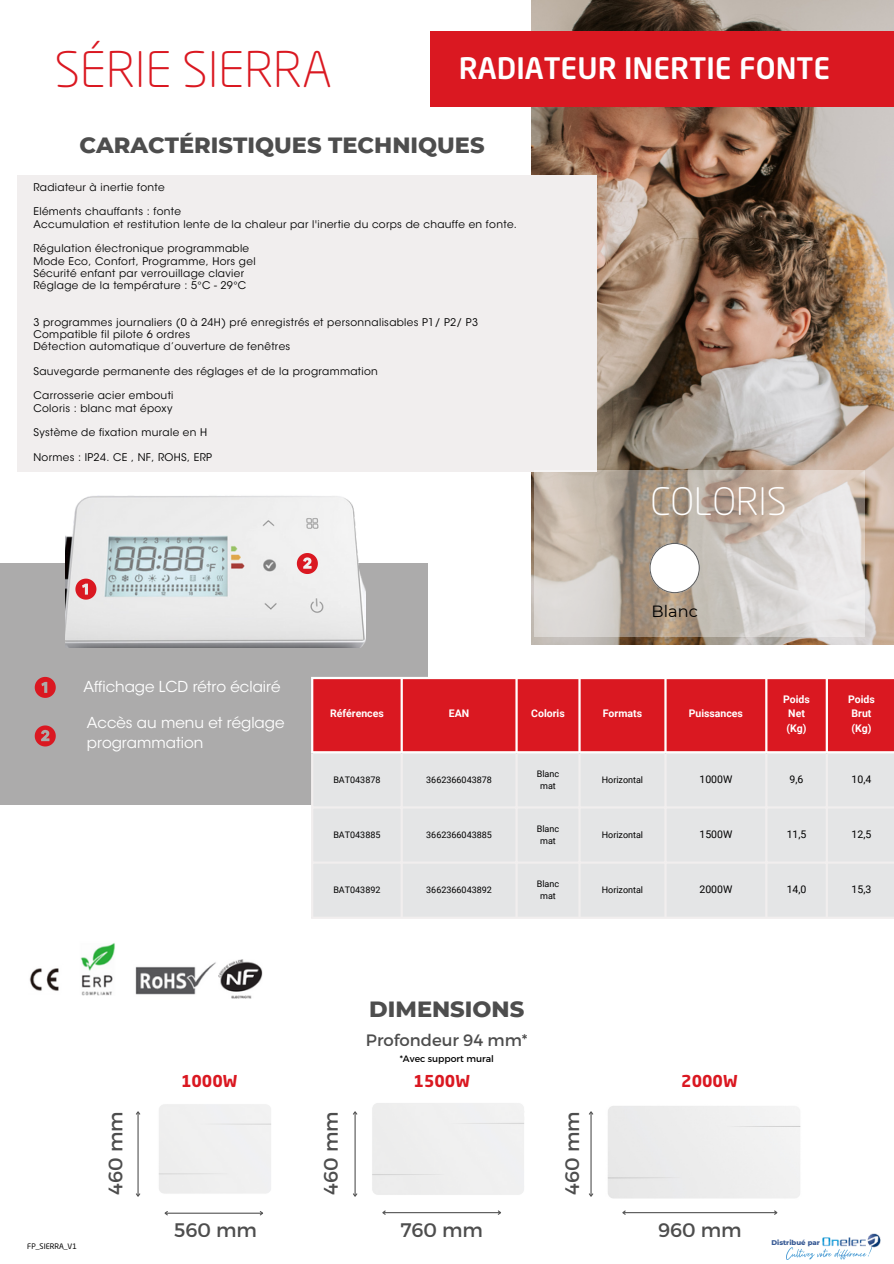
<style>
.page{position:relative;width:894px;height:1264px;background:#fff}
.page>*{position:absolute;margin:0;border:0;box-sizing:border-box;transform-origin:0 0}
.t1{font:300 48.3px "Neo Sans Pro";color:#da1821}
.t2{font:300 37.5px "Neo Sans Pro";color:#fff}
.t3{font:500 29.25px "Neo Sans Pro";color:#fff}
.t4{font:800 22.5px "Montserrat";color:#4d4d4d}
.t5{font:19.65px "Montserrat";color:#4d4d4d}
.t6{font:16.5px "Montserrat";color:#4d4d4d}
.t7{font:700 16.2px "Neo Sans Pro";color:#da1821}
.t8{font:16.2px "Montserrat";color:#000}
.t9{font:15px/20.2px "ITC Avant Garde Std";color:#fff}
.t10{font:10.5px "ITC Avant Garde Std";letter-spacing:.03em;color:#000}
.t11{font:700 10.5px/14.2px "Roboto";color:#fff;text-align:center}
.t12{font:10.5px "Roboto";color:#000}
.t13{font:9.3px "Montserrat";color:#000}
.t14{font:9px/12px "Roboto";color:#000;text-align:center}
.t15{font:7.5px "Neo Sans Pro";color:#000}
.t16{font:800 6.9px "Montserrat";color:#395b95}
</style>
<div class="page">
<img style="left:531px;top:0;width:362px;height:645px">
<div style="left:430px;top:31px;width:463px;height:75px;background:#da1821"></div>
<div style="left:18px;top:175px;width:578px;height:297px;background:#f1eeee"></div>
<img style="left:29px;top:943px;width:190px;height:53px">
<img style="left:219px;top:959px;width:43px;height:39px">
<hr style="left:165px;top:1212px;width:97px;height:1px;background:#545454">
<svg style="left:164px;top:1211px;width:5px;height:5px"></svg>
<svg style="left:259px;top:1211px;width:4px;height:5px"></svg>
<hr style="left:137px;top:1111px;width:2px;height:85px;background:#545454">
<svg style="left:136px;top:1192px;width:5px;height:5px"></svg>
<svg style="left:136px;top:1111px;width:5px;height:4px"></svg>
<hr style="left:383px;top:1211px;width:117px;height:2px;background:#545454">
<svg style="left:382px;top:1210px;width:4px;height:5px"></svg>
<svg style="left:496px;top:1210px;width:5px;height:5px"></svg>
<hr style="left:354px;top:1111px;width:1px;height:85px;background:#545454">
<div style="left:0;top:563px;width:427px;height:241px;background:#acabab"></div>
<svg style="left:35px;top:677px;width:21px;height:21px"></svg>
<svg style="left:35px;top:725px;width:21px;height:21px"></svg>
<img style="left:65px;top:495px;width:300px;height:152px">
<div style="left:313px;top:679px;width:580px;height:72px;background:#da1821"></div>
<div style="left:313px;top:753px;width:580px;height:163px;background:#e4e5e6"></div>
<hr style="left:311px;top:679px;width:2px;height:72px;background:#fff">
<hr style="left:400px;top:679px;width:3px;height:72px;background:#fff">
<hr style="left:515px;top:679px;width:2px;height:72px;background:#fff">
<hr style="left:578px;top:679px;width:2px;height:72px;background:#fff">
<hr style="left:664px;top:679px;width:2px;height:72px;background:#fff">
<hr style="left:765px;top:679px;width:2px;height:72px;background:#fff">
<hr style="left:825px;top:679px;width:2px;height:72px;background:#fff">
<hr style="left:311px;top:677px;width:582px;height:2px;background:#fff">
<hr style="left:311px;top:751px;width:582px;height:2px;background:#fff">
<hr style="left:311px;top:753px;width:2px;height:163px;background:#f1eeee">
<hr style="left:400px;top:753px;width:3px;height:163px;background:#f1eeee">
<hr style="left:515px;top:753px;width:2px;height:163px;background:#f1eeee">
<hr style="left:578px;top:753px;width:2px;height:163px;background:#f1eeee">
<hr style="left:664px;top:753px;width:2px;height:163px;background:#f1eeee">
<hr style="left:765px;top:753px;width:2px;height:163px;background:#f1eeee">
<hr style="left:825px;top:753px;width:2px;height:163px;background:#f1eeee">
<hr style="left:893px;top:753px;width:1px;height:163px;background:#f1eeee">
<hr style="left:311px;top:806px;width:582px;height:2px;background:#f1eeee">
<hr style="left:311px;top:861px;width:582px;height:2px;background:#f1eeee">
<hr style="left:311px;top:916px;width:582px;height:2px;background:#f1eeee">
<img style="left:822px;top:1233px;width:59px;height:15px">
<img style="left:786px;top:1247px;width:85px;height:12px">
<svg style="left:534px;top:469px;width:330px;height:167px;background:#c9bfb6"></svg>
<svg style="left:75px;top:578px;width:21px;height:21px"></svg>
<svg style="left:297px;top:553px;width:21px;height:21px"></svg>
<img style="left:355px;top:1103px;width:169px;height:94px">
<hr style="left:622px;top:1211px;width:154px;height:2px;background:#545454">
<svg style="left:622px;top:1210px;width:4px;height:5px"></svg>
<svg style="left:772px;top:1210px;width:6px;height:5px"></svg>
<hr style="left:590px;top:1111px;width:1px;height:85px;background:#545454">
<svg style="left:589px;top:1192px;width:5px;height:5px"></svg>
<svg style="left:588px;top:1111px;width:6px;height:4px"></svg>
<p class="t1" style="left:55px;top:50px;width:279px">SÉRIE SIERRA</p>
<p class="t3" style="left:458px;top:56px;width:373px">RADIATEUR INERTIE FONTE</p>
<p class="t4" style="left:80px;top:132px;width:406px">CARACTÉRISTIQUES TECHNIQUES</p>
<p class="t10" style="left:33px;top:183px;width:133px">Radiateur à inertie fonte</p>
<p class="t10" style="left:33px;top:208px;width:149px">Eléments chauffants : fonte</p>
<p class="t10" style="left:33px;top:220px;width:485px">Accumulation et restitution lente de la chaleur par l'inertie du corps de chauffe en fonte.</p>
<p class="t10" style="left:33px;top:244px;width:217px">Régulation électronique programmable</p>
<p class="t10" style="left:33px;top:257px;width:224px">Mode Eco, Confort, Programme, Hors gel</p>
<p class="t10" style="left:33px;top:269px;width:212px">Sécurité enfant par verrouillage clavier</p>
<p class="t10" style="left:33px;top:281px;width:214px">Réglage de la température : 5°C - 29°C</p>
<p class="t10" style="left:33px;top:318px;width:446px">3 programmes journaliers (0 à 24H) pré enregistrés et personnalisables P1/ P2/ P3</p>
<p class="t10" style="left:33px;top:330px;width:158px">Compatible fil pilote 6 ordres</p>
<p class="t10" style="left:33px;top:342px;width:258px">Détection automatique d’ouverture de fenêtres</p>
<p class="t10" style="left:33px;top:367px;width:346px">Sauvegarde permanente des réglages et de la programmation</p>
<h5 class="t10" style="left:33px;top:391px;width:142px">Carrosserie acier embouti</h5>
<h5 class="t10" style="left:33px;top:404px;width:140px">Coloris : blanc mat époxy</h5>
<h5 class="t10" style="left:33px;top:428px;width:175px">Système de fixation murale en H</h5>
<p class="t10" style="left:33px;top:453px;width:180px">Normes : IP24. CE , NF, ROHS, ERP</p>
<p class="t2" style="left:650px;top:486px;width:138px">COLORIS</p>
<h6 class="t8" style="left:651px;top:601px;width:48px">Blanc</h6>
<h1 class="t9" style="left:83px;top:677px;width:198px">Affichage LCD rétro éclairé</h1>
<p class="t9" style="left:87px;top:714px;width:199px">Accès au menu et réglage programmation</p>
<p class="t11" style="left:330px;top:706px;width:55px">Références</p>
<p class="t11" style="left:449px;top:706px;width:22px">EAN</p>
<p class="t11" style="left:531px;top:706px;width:35px">Coloris</p>
<p class="t11" style="left:602px;top:706px;width:41px">Formats</p>
<p class="t11" style="left:688px;top:706px;width:56px">Puissances</p>
<p class="t11" style="left:783px;top:692px;width:28px">Poids<br>Net (Kg)</p>
<p class="t11" style="left:847px;top:692px;width:28px">Poids<br>Brut</p>
<p class="t11" style="left:851px;top:721px;width:22px">(Kg)</p>
<p class="t14" style="left:333px;top:773px;width:49px">BAT043878</p>
<p class="t14" style="left:426px;top:773px;width:67px">3662366043878</p>
<p class="t14" style="left:536px;top:767px;width:24px">Blanc mat</p>
<p class="t14" style="left:601px;top:773px;width:43px">Horizontal</p>
<p class="t12" style="left:699px;top:773px;width:34px">1000W</p>
<p class="t12" style="left:789px;top:773px;width:15px">9,6</p>
<p class="t12" style="left:851px;top:773px;width:21px">10,4</p>
<p class="t14" style="left:333px;top:828px;width:49px">BAT043885</p>
<p class="t14" style="left:426px;top:828px;width:67px">3662366043885</p>
<p class="t14" style="left:536px;top:822px;width:24px">Blanc mat</p>
<p class="t14" style="left:601px;top:828px;width:43px">Horizontal</p>
<p class="t12" style="left:699px;top:828px;width:34px">1500W</p>
<p class="t12" style="left:786px;top:828px;width:21px">11,5</p>
<p class="t12" style="left:851px;top:828px;width:21px">12,5</p>
<p class="t14" style="left:333px;top:883px;width:49px">BAT043892</p>
<p class="t14" style="left:426px;top:883px;width:67px">3662366043892</p>
<p class="t14" style="left:536px;top:877px;width:24px">Blanc</p>
<p class="t14" style="left:540px;top:889px;width:17px">mat</p>
<h2 class="t4" style="left:369px;top:995px;width:156px">DIMENSIONS</h2>
<p class="t6" style="left:366px;top:1029px;width:163px">Profondeur 94 mm*</p>
<p class="t13" style="left:399px;top:1052px;width:96px">*Avec support mural</p>
<p class="t14" style="left:601px;top:883px;width:43px">Horizontal</p>
<p class="t12" style="left:699px;top:883px;width:34px">2000W</p>
<p class="t12" style="left:786px;top:883px;width:21px">14,0</p>
<p class="t12" style="left:851px;top:883px;width:21px">15,3</p>
<h6 class="t15" style="left:27px;top:1243px;width:51px">FP_SIERRA_V1</h6>
<p class="t5" style="left:103px;top:1194px;width:85px;rotate:-90deg">460 mm</p>
<p class="t7" style="left:181px;top:1074px;width:58px">1000W</p>
<h6 class="t7" style="left:413px;top:1074px;width:58px">1500W</h6>
<p class="t5" style="left:174px;top:1217px;width:84px">560 mm</p>
<p class="t5" style="left:318px;top:1194px;width:85px;rotate:-90deg">460 mm</p>
<p class="t5" style="left:400px;top:1217px;width:84px">760 mm</p>
<p class="t5" style="left:559px;top:1194px;width:85px;rotate:-90deg">460 mm</p>
<p class="t7" style="left:681px;top:1074px;width:58px">2000W</p>
<h5 class="t5" style="left:658px;top:1217px;width:85px">960 mm</h5>
<p class="t16" style="left:771px;top:1238px;width:50px">Distribué par</p>
</div>
